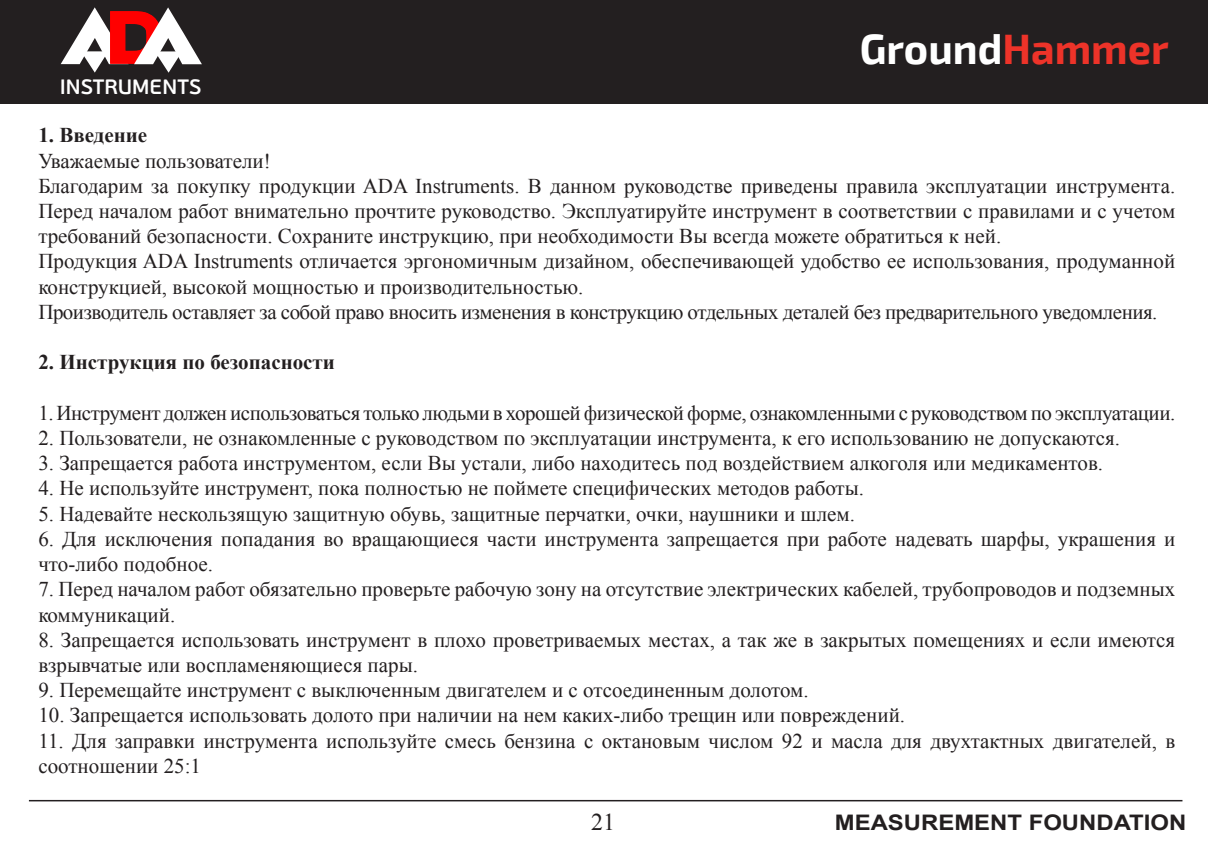
<style>
.page{position:relative;width:1208px;height:851px;background:#fff}
.page>*{position:absolute;margin:0;border:0;box-sizing:border-box;transform-origin:0 0}
.t1{font:700 41.7px "Exo 2";color:#fff}
.t2{font:24px "Times New Roman";color:#231f20}
.t3{font:700 21.3px "Arial";color:#231f20;scale:1.12 1}
.t4{font:21px/25.2px "Times New Roman";color:#231f20}
.t5{font:21px "Times New Roman";letter-spacing:-.025em;color:#231f20}
.t6{font:700 21px "Times New Roman";color:#231f20}
.t7{font:600 20.7px "PF Beau Sans Pro";color:#fff}
.s1{color:#ed3329}
</style>
<div class="page">
<div style="left:0;top:0;width:1208px;height:103px;background:#231f20"></div>
<hr style="left:29px;top:799px;width:1153px;height:2px;background:#231f20">
<svg style="left:61px;top:7px;width:141px;height:66px"></svg>
<h1 class="t1" style="left:859px;top:25px;width:310px">Ground<span class="s1">Hammer</span></h1>
<p class="t7" style="left:60px;top:75px;width:143px">INSTRUMENTS</p>
<p class="t6" style="left:38px;top:121px;width:110px">1. Введение</p>
<p class="t4" style="left:38px;top:148px;width:234px">Уважаемые пользователи!</p>
<p class="t4" style="left:38px;top:173px;width:1138px;text-align:justify">Благодарим за покупку продукции ADA Instruments. В данном руководстве приведены правила эксплуатации инструмента.<br>Перед началом работ внимательно прочтите руководство. Эксплуатируйте инструмент в соответствии с правилами и с учетом требований безопасности. Сохраните инструкцию, при необходимости Вы всегда можете обратиться к ней.</p>
<p class="t4" style="left:38px;top:248px;width:1138px">Продукция ADA Instruments отличается эргономичным дизайном, обеспечивающей удобство ее использования, продуманной конструкцией, высокой мощностью и производительностью.</p>
<p class="t5" style="left:38px;top:298px;width:1120px">Производитель оставляет за собой право вносить изменения в конструкцию отдельных деталей без предварительного уведомления.</p>
<p class="t6" style="left:38px;top:348px;width:298px">2. Инструкция по безопасности</p>
<p class="t5" style="left:38px;top:398px;width:1138px">1. Инструмент должен использоваться только людьми в хорошей физической форме, ознакомленными с руководством по эксплуатации.</p>
<p class="t4" style="left:38px;top:425px;width:1083px">2. Пользователи, не ознакомленные с руководством по эксплуатации инструмента, к его использованию не допускаются.</p>
<p class="t4" style="left:38px;top:450px;width:1066px">3. Запрещается работа инструментом, если Вы устали, либо находитесь под воздействием алкоголя или медикаментов.</p>
<p class="t4" style="left:38px;top:475px;width:827px">4. Не используйте инструмент, пока полностью не поймете специфических методов работы.</p>
<p class="t4" style="left:38px;top:500px;width:818px">5. Надевайте нескользящую защитную обувь, защитные перчатки, очки, наушники и шлем.</p>
<p class="t4" style="left:38px;top:526px;width:1138px">6. Для исключения попадания во вращающиеся части инструмента запрещается при работе надевать шарфы, украшения и что-либо подобное.</p>
<p class="t4" style="left:38px;top:576px;width:1138px">7. Перед началом работ обязательно проверьте рабочую зону на отсутствие электрических кабелей, трубопроводов и подземных коммуникаций.</p>
<p class="t4" style="left:38px;top:626px;width:1138px">8. Запрещается использовать инструмент в плохо проветриваемых местах, а так же в закрытых помещениях и если имеются взрывчатые или воспламеняющиеся пары.</p>
<p class="t4" style="left:38px;top:677px;width:772px">9. Перемещайте инструмент с выключенным двигателем и с отсоединенным долотом.</p>
<p class="t4" style="left:38px;top:702px;width:868px">10. Запрещается использовать долото при наличии на нем каких-либо трещин или повреждений.</p>
<p class="t4" style="left:38px;top:727px;width:1138px">11. Для заправки инструмента используйте смесь бензина с октановым числом 92 и масла для двухтактных двигателей, в соотношении 25:1</p>
<p class="t2" style="left:591px;top:805px;width:25px">21</p>
<p class="t3" style="left:835px;top:808px;width:315px">MEASUREMENT FOUNDATION</p>
</div>
